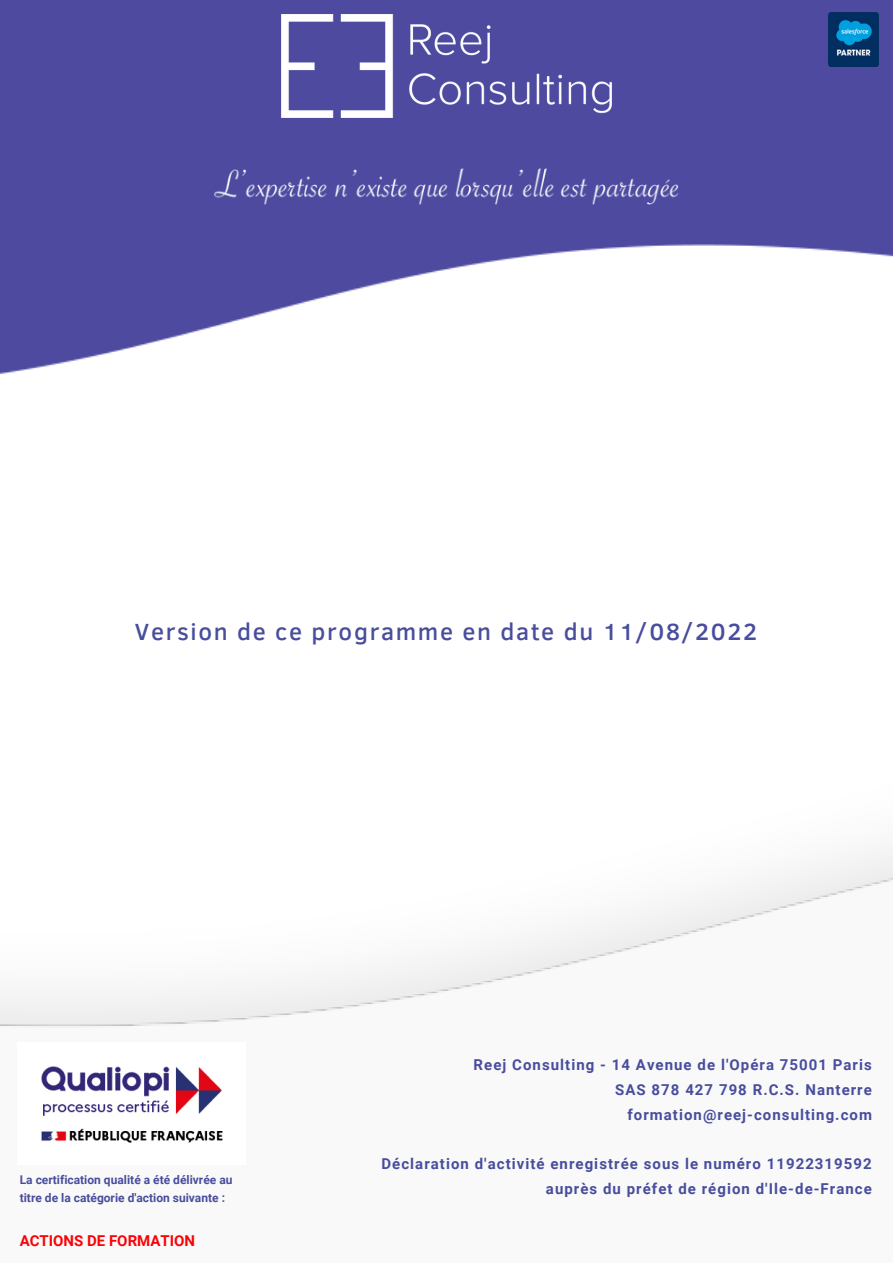
<style>
.page{position:relative;width:893px;height:1264px;background:#fff}
.page>*{position:absolute;margin:0;border:0;box-sizing:border-box;transform-origin:0 0}
.t1{font:500 24px "Clear Sans";letter-spacing:.07em;color:#484d9d}
.t2{font:700 15px/24.8px "Roboto";letter-spacing:.07em;color:#484d9d;text-align:right}
.t3{font:700 15px "Roboto";color:#fb0207}
.t4{font:700 12px/18px "Roboto";color:#484d9d}
</style>
<div class="page">
<img style="left:0;top:849px;width:892px;height:179px">
<img style="left:0;top:0;width:892px;height:374px">
<img style="left:828px;top:13px;width:50px;height:54px">
<img style="left:281px;top:14px;width:330px;height:104px">
<img style="left:214px;top:168px;width:464px;height:36px">
<img style="left:41px;top:1066px;width:182px;height:77px">
<h1 class="t1" style="left:135px;top:614px;width:623px">Version de ce programme en date du 11/08/2022</h1>
<p class="t4" style="left:20px;top:1170px;width:214px">La certification qualité a été délivrée au titre de la catégorie d'action suivante :</p>
<p class="t3" style="left:20px;top:1230px;width:177px">ACTIONS DE FORMATION</p>
<p class="t2" style="left:473px;top:1052px;width:400px">Reej Consulting - 14 Avenue de l'Opéra 75001 Paris<br>SAS 878 427 798 R.C.S. Nanterre formation@reej-consulting.com</p>
<p class="t2" style="left:381px;top:1151px;width:492px">Déclaration d'activité enregistrée sous le numéro 11922319592 auprès du préfet de région d'Ile-de-France</p>
</div>
